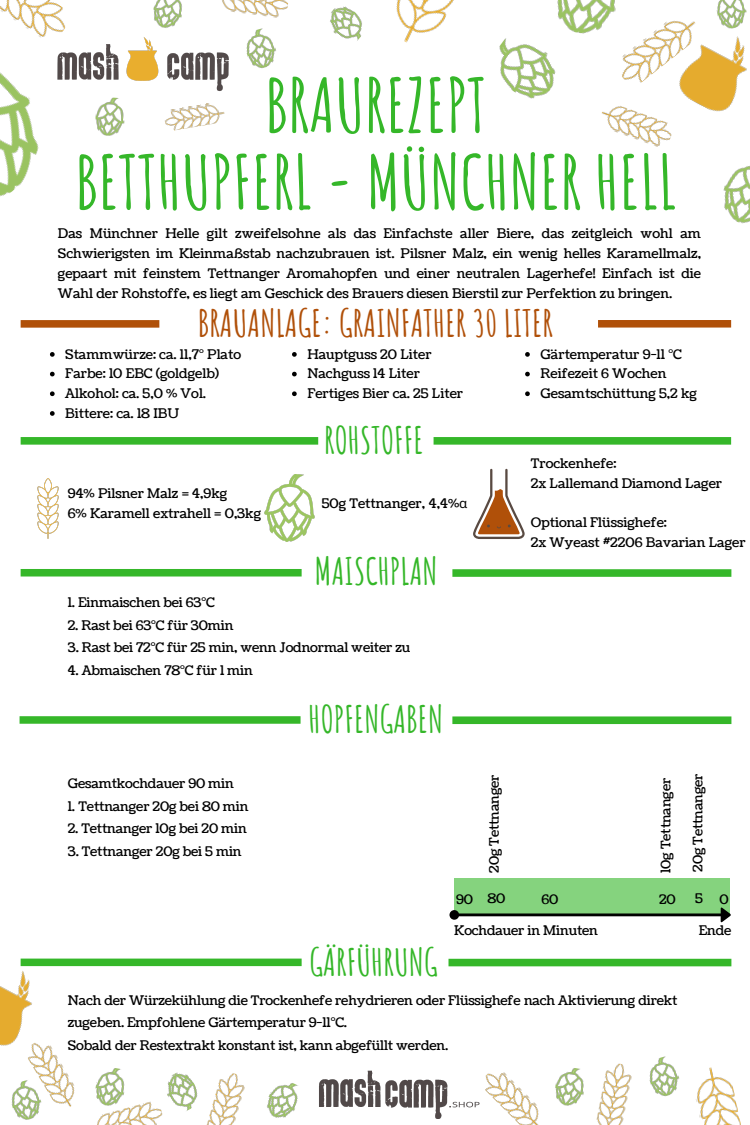
<style>
.page{position:relative;width:750px;height:1125px;background:#fff}
.page>*{position:absolute;margin:0;border:0;box-sizing:border-box;transform-origin:0 0}
.t1{font:700 73.75px "Amatic SC";color:#35b729}
.t2{font:700 36.88px "Amatic SC";color:#35b729}
.t3{font:700 36.88px "Amatic SC";color:#b05009}
.t4{font:13.25px/19.8px "Coustard";letter-spacing:-.01em;color:#000}
.s1{font-family:"Noto Sans"}
</style>
<div class="page">
<svg style="left:21px;top:437px;width:297px;height:8px;background:#3fba33"></svg>
<svg style="left:434px;top:437px;width:297px;height:8px;background:#3fba33"></svg>
<svg style="left:21px;top:569px;width:281px;height:8px;background:#41bb36"></svg>
<svg style="left:452px;top:569px;width:279px;height:8px;background:#3fba33"></svg>
<svg style="left:21px;top:320px;width:138px;height:8px"></svg>
<svg style="left:598px;top:320px;width:133px;height:8px"></svg>
<img style="left:264px;top:475px;width:51px;height:66px">
<svg style="left:94px;top:959px;width:208px;height:7px"></svg>
<div style="left:449px;top:959px;width:282px;height:7px;background:#35b729"></div>
<svg style="left:20px;top:716px;width:281px;height:8px;background:#40bb35"></svg>
<svg style="left:452px;top:716px;width:279px;height:8px;background:#40bb35"></svg>
<img style="left:499px;top:38px;width:57px;height:61px">
<img style="left:0;top:0;width:63px;height:14px">
<img style="left:681px;top:36px;width:66px;height:76px">
<img style="left:246px;top:28px;width:30px;height:41px">
<img style="left:549px;top:0;width:67px;height:39px">
<img style="left:0;top:14px;width:66px;height:183px">
<img style="left:612px;top:8px;width:92px;height:82px">
<img style="left:396px;top:0;width:58px;height:43px">
<img style="left:165px;top:103px;width:60px;height:28px">
<img style="left:601px;top:106px;width:71px;height:41px">
<img style="left:723px;top:165px;width:27px;height:59px">
<img style="left:95px;top:99px;width:30px;height:37px">
<img style="left:153px;top:0;width:29px;height:28px">
<img style="left:716px;top:0;width:31px;height:29px">
<img style="left:222px;top:0;width:66px;height:18px">
<img style="left:330px;top:6px;width:32px;height:35px">
<img style="left:11px;top:1086px;width:27px;height:34px">
<img style="left:97px;top:1101px;width:65px;height:24px">
<img style="left:319px;top:1071px;width:159px;height:48px">
<img style="left:478px;top:1072px;width:61px;height:53px">
<img style="left:696px;top:1067px;width:45px;height:58px">
<img style="left:267px;top:1083px;width:31px;height:35px">
<img style="left:555px;top:1068px;width:29px;height:38px">
<img style="left:649px;top:1056px;width:31px;height:41px">
<img style="left:23px;top:1086px;width:52px;height:27px">
<img style="left:95px;top:1068px;width:33px;height:40px">
<img style="left:160px;top:1072px;width:38px;height:43px">
<img style="left:596px;top:1063px;width:36px;height:62px">
<img style="left:206px;top:1073px;width:39px;height:52px">
<img style="left:37px;top:479px;width:22px;height:60px">
<img style="left:48px;top:29px;width:181px;height:70px">
<img style="left:0;top:958px;width:94px;height:128px">
<svg style="left:473px;top:469px;width:52px;height:70px"></svg>
<svg style="left:292px;top:352px;width:5px;height:5px"></svg>
<svg style="left:292px;top:372px;width:5px;height:4px"></svg>
<svg style="left:292px;top:391px;width:5px;height:5px"></svg>
<svg style="left:50px;top:352px;width:5px;height:5px"></svg>
<svg style="left:50px;top:372px;width:5px;height:4px"></svg>
<svg style="left:50px;top:391px;width:5px;height:5px"></svg>
<svg style="left:50px;top:411px;width:5px;height:5px"></svg>
<svg style="left:525px;top:352px;width:5px;height:5px"></svg>
<svg style="left:525px;top:372px;width:5px;height:4px"></svg>
<svg style="left:525px;top:391px;width:5px;height:5px"></svg>
<div style="left:454px;top:878px;width:276px;height:38px;background:#85d37e"></div>
<svg style="left:449px;top:907px;width:282px;height:16px"></svg>
<p class="t1" style="left:265px;top:58px;width:223px">BRAUREZEPT</p>
<p class="t1" style="left:75px;top:135px;width:603px">BETTHUPFERL - MÜNCHNER HELL</p>
<p class="t4" style="left:58px;top:224px;width:645px;text-align:justify">Das Münchner Helle gilt zweifelsohne als das Einfachste aller Biere, das zeitgleich wohl am Schwierigsten im Kleinmaßstab nachzubrauen ist. Pilsner Malz, ein wenig helles Karamellmalz, gepaart mit feinstem Tettnanger Aromahopfen und einer neutralen Lagerhefe! Einfach ist die Wahl der Rohstoffe, es liegt am Geschick des Brauers diesen Bierstil zur Perfektion zu bringen.</p>
<p class="t3" style="left:198px;top:300px;width:357px">BRAUANLAGE: GRAINFATHER 30 LITER</p>
<p class="t4" style="left:65px;top:344px;width:177px">Stammwürze: ca. 11,7° Plato</p>
<p class="t4" style="left:65px;top:364px;width:155px">Farbe: 10 EBC (goldgelb)</p>
<p class="t4" style="left:65px;top:384px;width:142px">Alkohol: ca. 5,0 % Vol.</p>
<p class="t4" style="left:65px;top:404px;width:116px">Bittere: ca. 18 IBU</p>
<p class="t4" style="left:68px;top:484px;width:161px">94% Pilsner Malz = 4,9kg</p>
<p class="t4" style="left:68px;top:503px;width:195px">6% Karamell extrahell = 0,3kg</p>
<p class="t4" style="left:307px;top:344px;width:126px">Hauptguss 20 Liter</p>
<p class="t4" style="left:307px;top:364px;width:114px">Nachguss 14 Liter</p>
<p class="t4" style="left:307px;top:384px;width:157px">Fertiges Bier ca. 25 Liter</p>
<p class="t2" style="left:324px;top:416px;width:101px">ROHSTOFFE</p>
<p class="t4" style="left:322px;top:494px;width:147px">50g Tettnanger, 4,4%<span class="s1">α</span></p>
<p class="t2" style="left:315px;top:548px;width:124px">MAISCHPLAN</p>
<p class="t4" style="left:68px;top:593px;width:148px">1. Einmaischen bei 63°C</p>
<p class="t4" style="left:68px;top:616px;width:167px">2. Rast bei 63°C für 30min</p>
<p class="t4" style="left:68px;top:638px;width:344px">3. Rast bei 72°C für 25 min, wenn Jodnormal weiter zu</p>
<p class="t4" style="left:68px;top:661px;width:187px">4. Abmaischen 78°C für 1 min</p>
<p class="t4" style="left:68px;top:774px;width:168px">Gesamtkochdauer 90 min</p>
<p class="t4" style="left:68px;top:797px;width:182px">1. Tettnanger 20g bei 80 min</p>
<p class="t4" style="left:68px;top:819px;width:181px">2. Tettnanger 10g bei 20 min</p>
<p class="t4" style="left:68px;top:842px;width:175px">3. Tettnanger 20g bei 5 min</p>
<p class="t2" style="left:309px;top:696px;width:136px">HOPFENGABEN</p>
<p class="t4" style="left:485px;top:873px;width:100px;rotate:-90deg">20g Tettnanger</p>
<p class="t4" style="left:540px;top:344px;width:143px">Gärtemperatur 9-11 °C</p>
<p class="t4" style="left:540px;top:364px;width:127px">Reifezeit 6 Wochen</p>
<p class="t4" style="left:540px;top:384px;width:158px">Gesamtschüttung 5,2 kg</p>
<p class="t4" style="left:531px;top:454px;width:87px">Trockenhefe:</p>
<p class="t4" style="left:531px;top:473px;width:193px">2x Lallemand Diamond Lager</p>
<p class="t4" style="left:531px;top:513px;width:138px">Optional Flüssighefe:</p>
<p class="t4" style="left:531px;top:533px;width:216px">2x Wyeast #2206 Bavarian Lager</p>
<p class="t4" style="left:657px;top:873px;width:96px;rotate:-90deg">10g Tettnanger</p>
<p class="t4" style="left:688px;top:872px;width:100px;rotate:-90deg">20g Tettnanger</p>
<p class="t2" style="left:310px;top:938px;width:130px">GÄRFÜHRUNG</p>
<p class="t4" style="left:487px;top:889px;width:19px">80</p>
<p class="t4" style="left:456px;top:890px;width:18px">90</p>
<p class="t4" style="left:695px;top:889px;width:9px">5</p>
<p class="t4" style="left:720px;top:890px;width:11px">0</p>
<p class="t4" style="left:541px;top:890px;width:18px">60</p>
<p class="t4" style="left:659px;top:890px;width:18px">20</p>
<p class="t4" style="left:454px;top:921px;width:145px">Kochdauer in Minuten</p>
<p class="t4" style="left:699px;top:921px;width:34px">Ende</p>
<p class="t4" style="left:68px;top:989px;width:611px;line-height:22.5px">Nach der Würzekühlung die Trockenhefe rehydrieren oder Flüssighefe nach Aktivierung direkt zugeben. Empfohlene Gärtemperatur 9-11°C.</p>
<p class="t4" style="left:68px;top:1036px;width:382px">Sobald der Restextrakt konstant ist, kann abgefüllt werden.</p>
</div>
